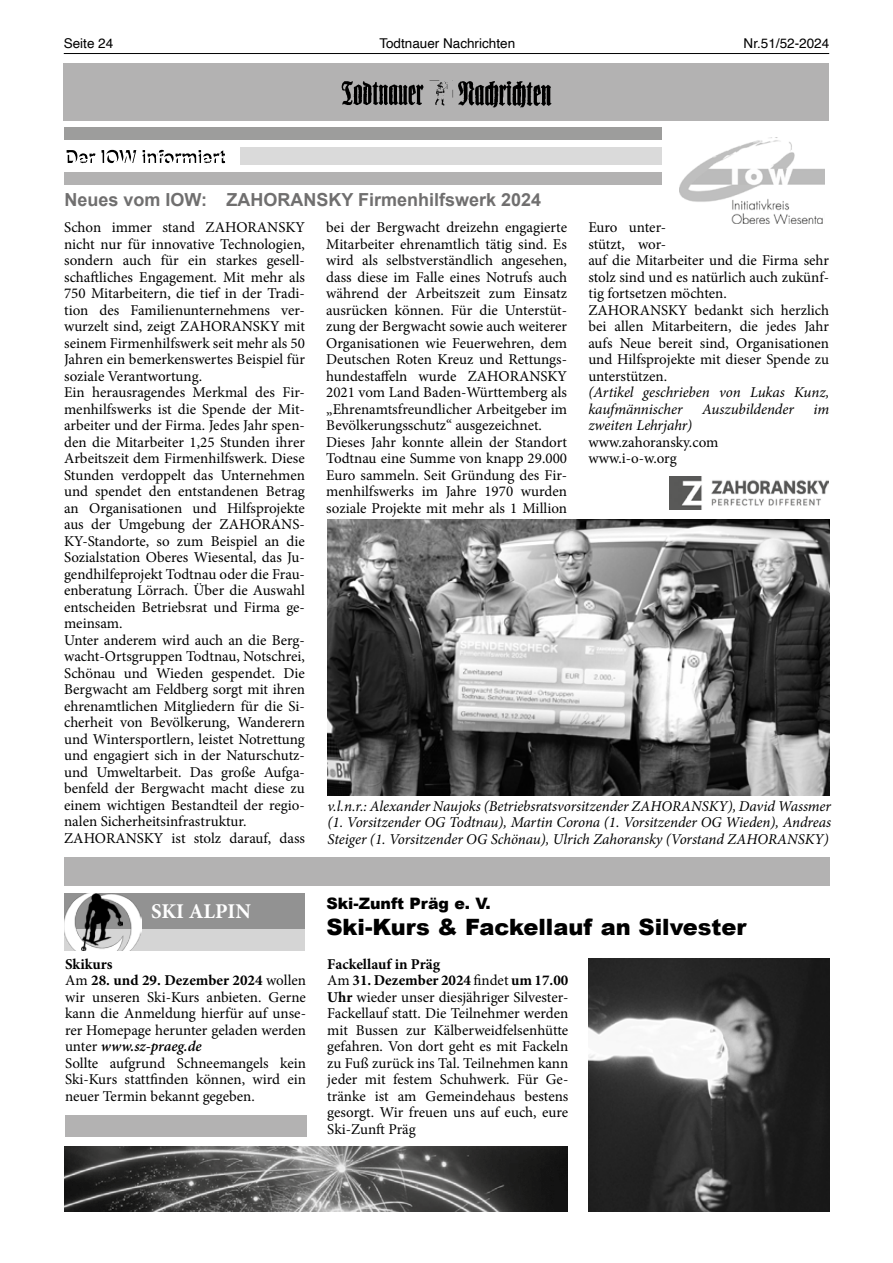
<style>
.page{position:relative;width:893px;height:1263px;background:#fff}
.page>*{position:absolute;margin:0;border:0;box-sizing:border-box;transform-origin:0 0}
.t1{font:900 22.5px "Arial";color:#000}
.t2{font:700 21px "Minion Pro";color:#fff}
.t3{font:700 18px "Arial";color:#706f6f}
.t4{font:900 15.75px "Arial";color:#000}
.t5{font:15px/16.5px "Minion Pro";color:#000}
.t6{font:italic 15px/16.5px "Minion Pro";letter-spacing:-.005em;color:#000}
.t7{font:13.5px "Helvetica";color:#000}
.s1{font-weight:700}
.s2{font-weight:600;font-style:italic}
</style>
<div class="page">
<hr style="left:64px;top:53px;width:765px;height:1px;background:#000">
<div style="left:64px;top:64px;width:765px;height:57px;background:#b3b2b2"></div>
<img style="left:341px;top:80px;width:211px;height:28px">
<div style="left:240px;top:148px;width:422px;height:17px;background:#dadada"></div>
<div style="left:64px;top:172px;width:598px;height:13px;background:#b3b2b2"></div>
<svg style="left:66px;top:150px;width:159px;height:14px"></svg>
<img style="left:679px;top:137px;width:145px;height:86px">
<img style="left:669px;top:477px;width:160px;height:32px">
<div style="left:64px;top:127px;width:598px;height:13px;background:#9d9d9c"></div>
<img style="left:328px;top:519px;width:501px;height:276px">
<div style="left:64px;top:857px;width:766px;height:28px;background:#b3b2b2"></div>
<div style="left:64px;top:893px;width:241px;height:57px;background:#d5d5d5"></div>
<div style="left:64px;top:893px;width:241px;height:35px;background:#929292"></div>
<img style="left:64px;top:893px;width:78px;height:57px">
<img style="left:82px;top:894px;width:41px;height:56px">
<img style="left:589px;top:958px;width:241px;height:254px">
<img style="left:64px;top:1146px;width:504px;height:66px">
<div style="left:65px;top:1115px;width:242px;height:21px;background:#b3b2b2"></div>
<p class="t7" style="left:64px;top:33px;width:51px">Seite 24</p>
<p class="t7" style="left:379px;top:33px;width:137px">Todtnauer Nachrichten</p>
<p class="t7" style="left:744px;top:33px;width:87px">Nr.51/52-2024</p>
<p class="t3" style="left:64px;top:188px;width:478px">Neues vom IOW: ZAHORANSKY Firmenhilfswerk 2024</p>
<p class="t5" style="left:64px;top:219px;width:242px">Schon immer stand ZAHORANSKY nicht nur für innovative Technologien, sondern auch für ein starkes gesell&shy;schaftliches Engagement. Mit mehr als 750 Mitarbeitern, die tief in der Tradi&shy;tion des Familienunternehmens ver&shy;wurzelt sind, zeigt ZAHORANSKY mit seinem Firmenhilfswerk seit mehr als 50<br>Jahren ein bemerkenswertes Beispiel für soziale Verantwortung.<br>Ein herausragendes Merkmal des Fir&shy;menhilfswerks ist die Spende der Mit&shy;arbeiter und der Firma. Jedes Jahr spen&shy;den die Mitarbeiter 1,25 Stunden ihrer Arbeitszeit dem Firmenhilfswerk. Diese Stunden verdoppelt das Unternehmen und spendet den entstandenen Betrag an Organisationen und Hilfsprojekte aus der Umgebung der ZAHORANS-KY-Standorte, so zum Beispiel an die Sozialstation Oberes Wiesental, das Ju&shy;gendhilfeprojekt Todtnau oder die Frau&shy;enberatung Lörrach. Über die Auswahl entscheiden Betriebsrat und Firma ge&shy;meinsam.<br>Unter anderem wird auch an die Berg&shy;wacht-Ortsgruppen Todtnau, Notschrei, Schönau und Wieden gespendet. Die Bergwacht am Feldberg sorgt mit ihren ehrenamtlichen Mitgliedern für die Si&shy;cherheit von Bevölkerung, Wanderern und Wintersportlern, leistet Notrettung und engagiert sich in der Naturschutz&shy;und Umweltarbeit. Das große Aufga&shy;benfeld der Bergwacht macht diese zu einem wichtigen Bestandteil der regio&shy;nalen Sicherheitsinfrastruktur.<br>ZAHORANSKY ist stolz darauf, dass</p>
<p class="t5" style="left:326px;top:219px;width:242px">bei der Bergwacht dreizehn engagierte Mitarbeiter ehrenamtlich tätig sind. Es wird als selbstverständlich angesehen, dass diese im Falle eines Notrufs auch während der Arbeitszeit zum Einsatz ausrücken können. Für die Unterstüt&shy;zung der Bergwacht sowie auch weiterer Organisationen wie Feuerwehren, dem Deutschen Roten Kreuz und Rettungs&shy;hundestaffeln wurde ZAHORANSKY 2021 vom Land Baden-Württemberg als „Ehrenamtsfreundlicher Arbeitgeber im Bevölkerungsschutz“ ausgezeichnet.<br>Dieses Jahr konnte allein der Standort Todtnau eine Summe von knapp 29.000<br>Euro sammeln. Seit Gründung des Fir&shy;menhilfswerks im Jahre 1970 wurden soziale Projekte mit mehr als 1 Million</p>
<p class="t5" style="left:588px;top:219px;width:242px">Euro unter-<br>stützt, wor-<br>auf die Mitarbeiter und die Firma sehr stolz sind und es natürlich auch zukünf&shy;tig fortsetzen möchten.<br>ZAHORANSKY bedankt sich herzlich bei allen Mitarbeitern, die jedes Jahr aufs Neue bereit sind, Organisationen und Hilfsprojekte mit dieser Spende zu unterstützen.</p>
<p class="t6" style="left:588px;top:384px;width:242px">(Artikel geschrieben von Lukas Kunz, kaufmännischer</p>
<p class="t6" style="left:702px;top:400px;width:93px">Auszubildender</p>
<p class="t6" style="left:813px;top:400px;width:17px">im</p>
<p class="t6" style="left:588px;top:417px;width:105px">zweiten Lehrjahr)</p>
<p class="t5" style="left:588px;top:434px;width:132px">www.zahoransky.com www.i-o-w.org</p>
<p class="t6" style="left:327px;top:797px;width:505px;text-align:justify">v.l.n.r.: Alexander Naujoks (Betriebsratsvorsitzender ZAHORANSKY), David Wassmer (1. Vorsitzender OG Todtnau), Martin Corona (1. Vorsitzender OG Wieden), Andreas Steiger (1. Vorsitzender OG Schönau), Ulrich Zahoransky (Vorstand ZAHORANSKY)</p>
<h2 class="t2" style="left:151px;top:896px;width:101px">SKI ALPIN</h2>
<p class="t4" style="left:326px;top:892px;width:166px">Ski-Zunft Präg e. V.</p>
<h1 class="t1" style="left:326px;top:910px;width:422px">Ski-Kurs &amp; Fackellauf an Silvester</h1>
<p class="t5" style="left:65px;top:956px;width:243px"><span class="s1">Skikurs<br></span>Am <span class="s1">28. und 29. Dezember 2024</span> wollen wir unseren Ski-Kurs anbieten. Gerne kann die Anmeldung hierfür auf unse&shy;rer Homepage herunter geladen werden unter <span class="s2">www.sz-praeg.de<br></span>Sollte aufgrund Schneemangels kein<br>Ski-Kurs stattfinden können, wird ein neuer Termin bekannt gegeben.</p>
<p class="t5" style="left:327px;top:956px;width:243px"><span class="s1">Fackellauf in Präg<br></span>Am <span class="s1">31. Dezember 2024</span> findet <span class="s1">um 17.00<br>Uhr</span> wieder unser diesjähriger Silvester-Fackellauf statt. Die Teilnehmer werden mit Bussen zur Kälberweidfelsenhütte gefahren. Von dort geht es mit Fackeln zu Fuß zurück ins Tal. Teilnehmen kann jeder mit festem Schuhwerk. Für Ge&shy;tränke ist am Gemeindehaus bestens gesorgt. Wir freuen uns auf euch, eure Ski-Zunft Präg</p>
</div>
